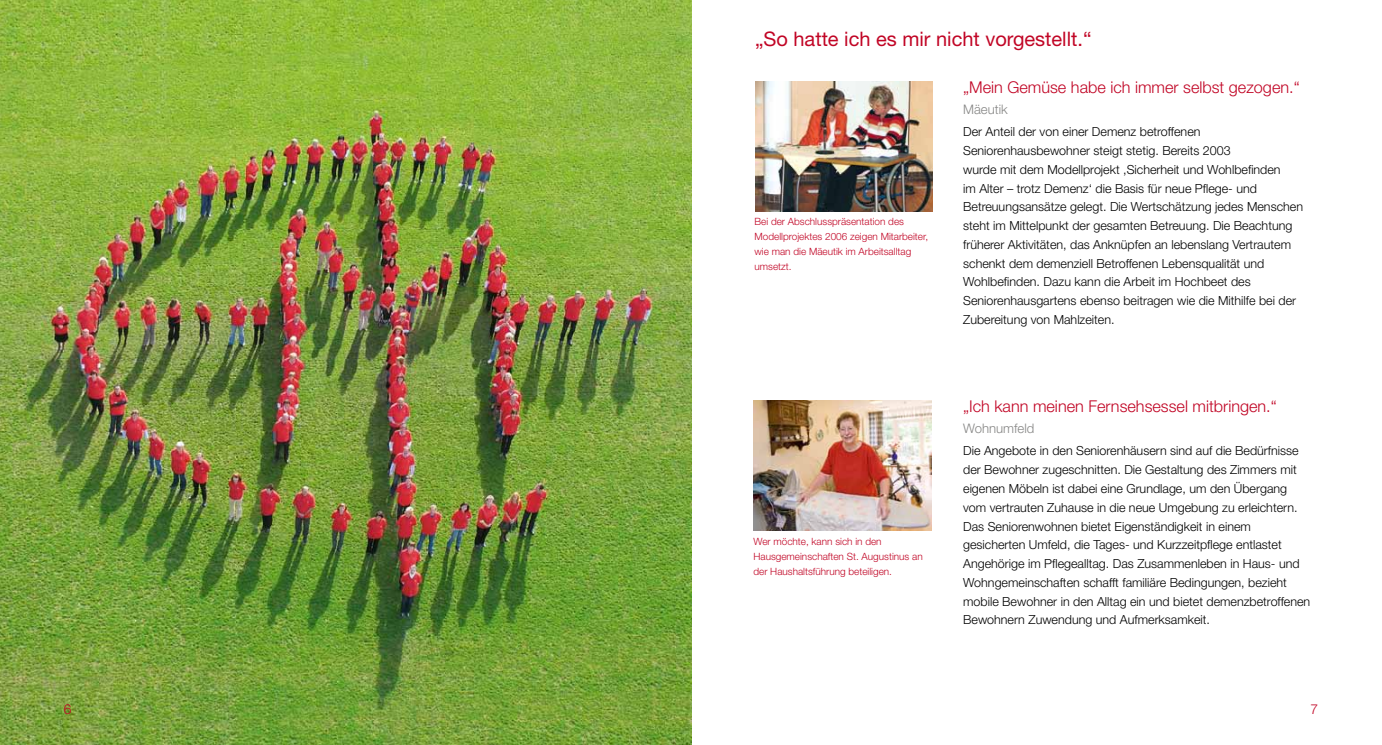
<style>
.page{position:relative;width:1382px;height:745px;background:#fff}
.page>*{position:absolute;margin:0;border:0;box-sizing:border-box;transform-origin:0 0}
.t1{font:20px "Helvetica Neue LT Std";color:#c10525}
.t2{font:300 16.25px "Helvetica Neue LT Std";color:#c10525}
.t3{font:300 13.75px "Helvetica Neue LT Std";color:#c10525}
.t4{font:300 13.12px "Helvetica Neue LT Std";color:#878786}
.t5{font:300 12.5px/18.8px "Helvetica Neue LT Std";color:#000}
.t6{font:300 10px/15px "Helvetica Neue LT Std";color:#c10525}
</style>
<div class="page">
<img style="left:0;top:0;width:691px;height:744px">
<img style="left:755px;top:81px;width:177px;height:130px">
<img style="left:754px;top:400px;width:177px;height:130px">
<h1 class="t1" style="left:755px;top:27px;width:338px">„So hatte ich es mir nicht vorgestellt.“</h1>
<p class="t6" style="left:755px;top:214px;width:175px">Bei der Abschlusspräsentation des<br>Modellprojektes 2006 zeigen Mitarbeiter, wie man die Mäeutik im Arbeitsalltag umsetzt.</p>
<p class="t6" style="left:753px;top:533px;width:171px">Wer möchte, kann sich in den<br>Hausgemeinschaften St. Augustinus an der Haushaltsführung beteiligen.</p>
<h2 class="t2" style="left:963px;top:77px;width:338px">„Mein Gemüse habe ich immer selbst gezogen.“</h2>
<p class="t4" style="left:963px;top:101px;width:46px">Mäeutik</p>
<p class="t5" style="left:963px;top:122px;width:341px">Der Anteil der von einer Demenz betroffenen Seniorenhausbewohner steigt stetig. Bereits 2003<br>wurde mit dem Modellprojekt ‚Sicherheit und Wohlbefinden<br>im Alter – trotz Demenz‘ die Basis für neue Pflege- und Betreuungsansätze gelegt. Die Wertschätzung jedes Menschen steht im Mittelpunkt der gesamten Betreuung. Die Beachtung früherer Aktivitäten, das Anknüpfen an lebenslang Vertrautem schenkt dem demenziell Betroffenen Lebensqualität und Wohlbefinden. Dazu kann die Arbeit im Hochbeet des Seniorenhausgartens ebenso beitragen wie die Mithilfe bei der Zubereitung von Mahlzeiten.</p>
<h2 class="t2" style="left:963px;top:396px;width:315px">„Ich kann meinen Fernsehsessel mitbringen.“</h2>
<p class="t4" style="left:963px;top:420px;width:73px">Wohnumfeld</p>
<p class="t5" style="left:963px;top:441px;width:349px">Die Angebote in den Seniorenhäusern sind auf die Bedürfnisse der Bewohner zugeschnitten. Die Gestaltung des Zimmers mit eigenen Möbeln ist dabei eine Grundlage, um den Übergang vom vertrauten Zuhause in die neue Umgebung zu erleichtern.<br>Das Seniorenwohnen bietet Eigenständigkeit in einem gesicherten Umfeld, die Tages- und Kurzzeitpflege entlastet Angehörige im Pflegealltag. Das Zusammenleben in Haus- und Wohngemeinschaften schafft familiäre Bedingungen, bezieht mobile Bewohner in den Alltag ein und bietet demenzbetroffenen Bewohnern Zuwendung und Aufmerksamkeit.</p>
<p class="t3" style="left:64px;top:700px;width:9px">6</p>
<p class="t3" style="left:1310px;top:700px;width:9px">7</p>
</div>
